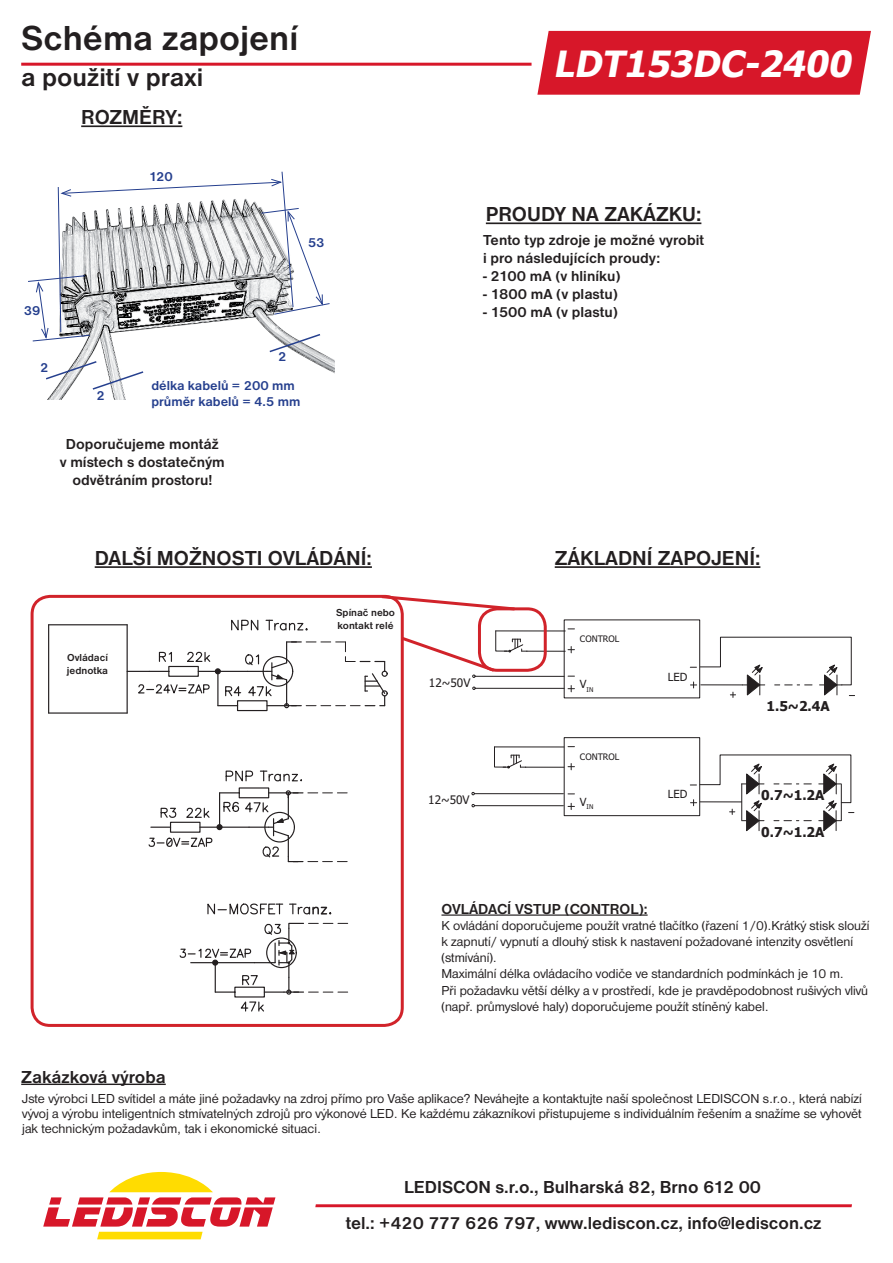
<style>
.page{position:relative;width:893px;height:1263px;background:#fff}
.page>*{position:absolute;margin:0;border:0;box-sizing:border-box;transform-origin:0 0}
.t1{font:700 36px "Nimbus Sans DOT";color:#231f20}
.t2{font:italic 700 36px "Tahoma";color:#fff}
.t3{font:700 26.25px "Nimbus Sans DOT";color:#231f20}
.t4{font:700 21px "Nimbus Sans DOT";color:#231f20}
.t5{font:700 18px/35.1px "Nimbus Sans DOT";color:#231f20;text-align:center}
.t6{font:700 15px/18px "Nimbus Sans DOT";color:#231f20;text-align:center}
.t7{font:13.5px/16.2px "Nimbus Sans DOT";color:#231f20}
.t8{font:700 13.5px/16.2px "Nimbus Sans DOT";color:#253f8e}
.t9{font:700 13.5px "Tahoma";color:#231f20}
.t10{font:11.85px "Tahoma";color:#231f20}
.t11{font:11.25px "Tahoma";color:#231f20}
.t12{font:700 10.5px/12.6px "Nimbus Sans DOT";color:#231f20}
.t13{font:9px "Tahoma";color:#231f20}
.t14{font:6.6px "Tahoma";color:#231f20}
</style>
<div class="page">
<img style="left:47px;top:353px;width:288px;height:46px">
<svg style="left:46px;top:360px;width:99px;height:31px"></svg>
<svg style="left:28px;top:171px;width:302px;height:182px"></svg>
<div style="left:537px;top:31px;width:334px;height:64px;background:#d71729"></div>
<hr style="left:21px;top:63px;width:510px;height:3px;background:#d71729">
<svg style="left:43px;top:1172px;width:232px;height:67px"></svg>
<svg style="left:315px;top:1204px;width:537px;height:3px;background:#da2e3e"></svg>
<hr style="left:81px;top:125px;width:101px;height:2px;background:#231f20">
<hr style="left:95px;top:566px;width:277px;height:2px;background:#231f20">
<hr style="left:441px;top:915px;width:207px;height:1px;background:#231f20">
<hr style="left:21px;top:1084px;width:145px;height:1px;background:#231f20">
<svg style="left:568px;top:647px;width:6px;height:6px"></svg>
<svg style="left:690px;top:637px;width:165px;height:60px"></svg>
<hr style="left:701px;top:685px;width:41px;height:1px;background:#231f20">
<hr style="left:475px;top:688px;width:89px;height:1px;background:#231f20">
<hr style="left:475px;top:676px;width:89px;height:1px;background:#231f20">
<svg style="left:568px;top:686px;width:6px;height:6px"></svg>
<svg style="left:568px;top:764px;width:6px;height:6px"></svg>
<div style="left:564px;top:737px;width:136px;height:79px;border:1px solid #231f20"></div>
<svg style="left:568px;top:803px;width:6px;height:7px"></svg>
<svg style="left:690px;top:755px;width:164px;height:76px"></svg>
<hr style="left:474px;top:805px;width:89px;height:1px;background:#231f20">
<hr style="left:474px;top:793px;width:89px;height:1px;background:#231f20">
<hr style="left:525px;top:767px;width:39px;height:1px;background:#231f20">
<hr style="left:494px;top:747px;width:70px;height:1px;background:#231f20">
<svg style="left:494px;top:746px;width:32px;height:23px"></svg>
<hr style="left:527px;top:651px;width:38px;height:1px;background:#231f20">
<hr style="left:496px;top:631px;width:69px;height:1px;background:#231f20">
<hr style="left:555px;top:566px;width:205px;height:2px;background:#231f20">
<hr style="left:48px;top:625px;width:1px;height:88px;background:#231f20">
<svg style="left:231px;top:619px;width:28px;height:12px"></svg>
<svg style="left:266px;top:620px;width:42px;height:11px"></svg>
<hr style="left:127px;top:625px;width:1px;height:88px;background:#231f20">
<hr style="left:49px;top:712px;width:78px;height:2px;background:#231f20">
<hr style="left:49px;top:624px;width:78px;height:1px;background:#231f20">
<svg style="left:148px;top:770px;width:199px;height:92px"></svg>
<svg style="left:127px;top:641px;width:261px;height:71px"></svg>
<svg style="left:179px;top:903px;width:169px;height:109px"></svg>
<div style="left:31px;top:595px;width:373px;height:432px;border:3px solid #d1232a;border-radius:18px"></div>
<div style="left:478px;top:607px;width:69px;height:65px;border:3px solid #d1232a;border-radius:18px"></div>
<svg style="left:379px;top:594px;width:139px;height:18px"></svg>
<svg style="left:400px;top:630px;width:127px;height:48px"></svg>
<hr style="left:486px;top:222px;width:215px;height:2px;background:#231f20">
<h1 class="t1" style="left:21px;top:25px;width:278px">Schéma zapojení</h1>
<h2 class="t3" style="left:21px;top:68px;width:184px">a použití v praxi</h2>
<h3 class="t4" style="left:81px;top:110px;width:103px">ROZMĚRY:</h3>
<p class="t8" style="left:149px;top:169px;width:26px">120</p>
<p class="t8" style="left:308px;top:235px;width:18px">53</p>
<p class="t8" style="left:24px;top:303px;width:18px">39</p>
<p class="t8" style="left:40px;top:360px;width:10px">2</p>
<p class="t8" style="left:97px;top:388px;width:10px">2</p>
<p class="t8" style="left:278px;top:349px;width:10px">2</p>
<p class="t8" style="left:151px;top:378px;width:151px">délka kabelů = 200 mm průměr kabelů = 4.5 mm</p>
<p class="t6" style="left:60px;top:436px;width:167px">Doporučujeme montáž<br>v místech s dostatečným odvětráním prostoru!</p>
<h3 class="t4" style="left:95px;top:550px;width:279px">DALŠÍ MOŽNOSTI OVLÁDÁNÍ:</h3>
<p class="t12" style="left:67px;top:652px;width:43px">Ovládací jednotka</p>
<p class="t12" style="left:336px;top:607px;width:60px">Spínač nebo kontakt relé</p>
<h1 class="t2" style="left:553px;top:41px;width:306px">LDT153DC-2400</h1>
<h3 class="t4" style="left:486px;top:207px;width:217px">PROUDY NA ZAKÁZKU:</h3>
<p class="t6" style="left:483px;top:232px;width:223px;text-align:left">Tento typ zdroje je možné vyrobit i pro následujících proudy:</p>
<p class="t6" style="left:483px;top:268px;width:139px">- 2100 mA (v hliníku)</p>
<p class="t6" style="left:483px;top:286px;width:137px">- 1800 mA (v plastu)</p>
<p class="t6" style="left:483px;top:304px;width:136px">- 1500 mA (v plastu)</p>
<p class="t10" style="left:429px;top:676px;width:43px">12~50V</p>
<p class="t10" style="left:428px;top:793px;width:43px">12~50V</p>
<h3 class="t4" style="left:555px;top:550px;width:207px">ZÁKLADNÍ ZAPOJENÍ:</h3>
<p class="t13" style="left:580px;top:634px;width:41px">CONTROL</p>
<p class="t14" style="left:580px;top:685px;width:15px"><sup>V</sup>IN</p>
<p class="t13" style="left:580px;top:751px;width:41px">CONTROL</p>
<p class="t14" style="left:580px;top:803px;width:15px"><sup>V</sup>IN</p>
<p class="t11" style="left:668px;top:670px;width:21px">LED</p>
<p class="t11" style="left:668px;top:788px;width:21px">LED</p>
<p class="t9" style="left:766px;top:698px;width:65px">1.5~2.4A</p>
<p class="t9" style="left:761px;top:786px;width:65px">0.7~1.2A</p>
<p class="t9" style="left:761px;top:824px;width:65px">0.7~1.2A</p>
<p class="t6" style="left:441px;top:901px;width:208px">OVLÁDACÍ VSTUP (CONTROL):</p>
<p class="t7" style="left:441px;top:918px;width:429px">K ovládání doporučujeme použít vratné tlačítko (řazení 1/0).Krátký stisk slouží k zapnutí/ vypnutí a dlouhý stisk k nastavení požadované intenzity osvětlení (stmívání).<br>Maximální délka ovládacího vodiče ve standardních podmínkách je 10 m.<br>Při požadavku větší délky a v prostředí, kde je pravděpodobnost rušivých vlivů (např. průmyslové haly) doporučujeme použít stíněný kabel.</p>
<h3 class="t5" style="left:21px;top:1060px;width:146px">Zakázková výroba</h3>
<p class="t7" style="left:22px;top:1092px;width:841px;line-height:15px;text-align:justify">Jste výrobci LED svítidel a máte jiné požadavky na zdroj přímo pro Vaše aplikace? Neváhejte a kontaktujte naší společnost LEDISCON s.r.o., která nabízí vývoj a výrobu inteligentních stmívatelných zdrojů pro výkonové LED. Ke každému zákazníkovi přistupujeme s individuálním řešením a snažíme se vyhovět jak technickým požadavkům, tak i ekonomické situaci.</p>
<h3 class="t5" style="left:346px;top:1171px;width:477px">LEDISCON s.r.o., Bulharská 82, Brno 612 00<br>tel.: +420 777 626 797, www.lediscon.cz, info@lediscon.cz</h3>
</div>
